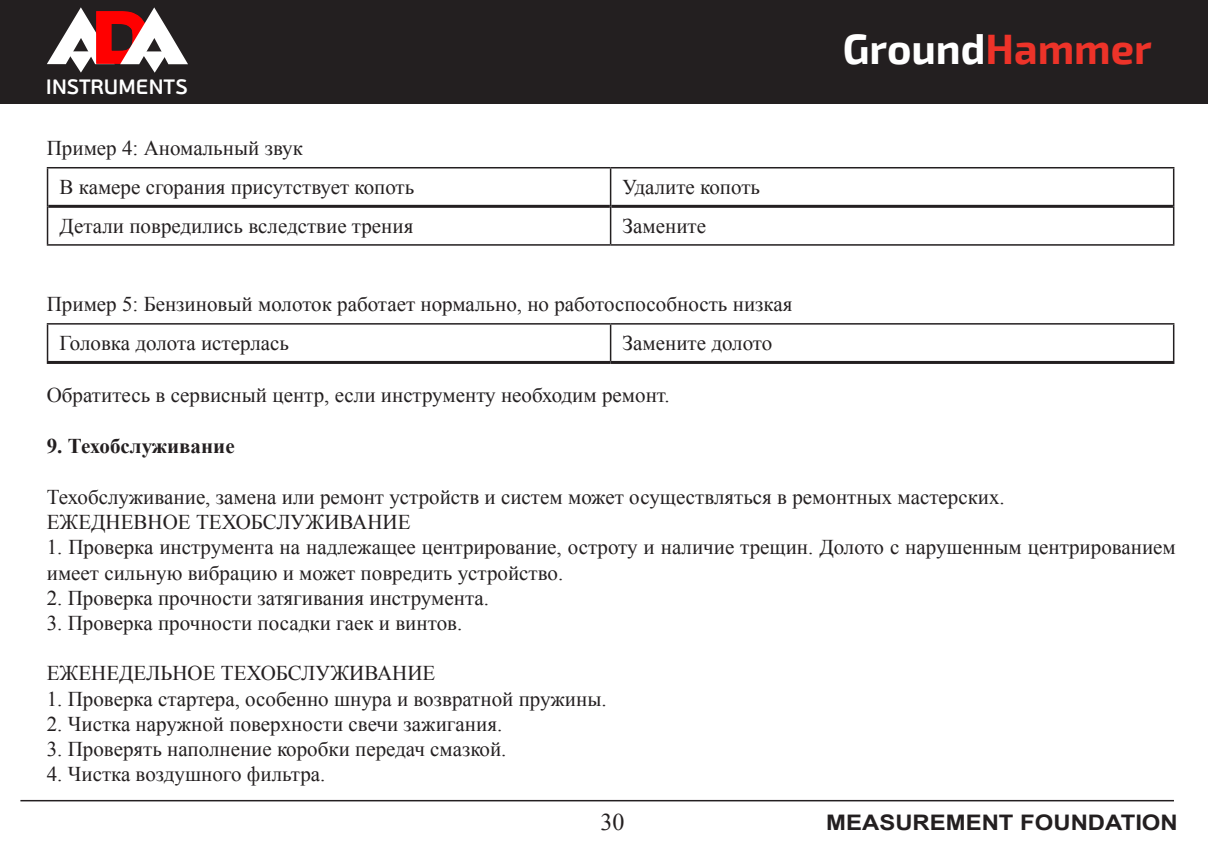
<style>
.page{position:relative;width:1208px;height:851px;background:#fff}
.page>*{position:absolute;margin:0;border:0;box-sizing:border-box;transform-origin:0 0}
.t1{font:700 41.7px "Exo 2";color:#fff}
.t2{font:24px "Times New Roman";color:#231f20}
.t3{font:700 21.3px "Arial";color:#231f20;scale:1.12 1}
.t4{font:21px/25.2px "Times New Roman";color:#231f20}
.t5{font:700 21px "Times New Roman";color:#231f20}
.t6{font:600 20.7px "PF Beau Sans Pro";color:#fff}
.s1{color:#ed3329}
</style>
<div class="page">
<div style="left:0;top:0;width:1208px;height:103px;background:#231f20"></div>
<hr style="left:20px;top:799px;width:1154px;height:2px;background:#231f20">
<svg style="left:47px;top:7px;width:141px;height:66px"></svg>
<hr style="left:48px;top:205px;width:562px;height:3px;background:#231f20">
<hr style="left:611px;top:205px;width:562px;height:3px;background:#231f20">
<hr style="left:610px;top:168px;width:1px;height:38px;background:#231f20">
<hr style="left:610px;top:206px;width:1px;height:38px;background:#231f20">
<hr style="left:47px;top:244px;width:563px;height:1px;background:#231f20">
<hr style="left:610px;top:244px;width:564px;height:1px;background:#231f20">
<hr style="left:47px;top:167px;width:563px;height:1px;background:#231f20">
<hr style="left:47px;top:168px;width:1px;height:38px;background:#231f20">
<hr style="left:610px;top:167px;width:564px;height:1px;background:#231f20">
<hr style="left:1173px;top:168px;width:1px;height:38px;background:#231f20">
<hr style="left:47px;top:206px;width:1px;height:38px;background:#231f20">
<hr style="left:1173px;top:206px;width:1px;height:38px;background:#231f20">
<hr style="left:47px;top:361px;width:563px;height:3px;background:#231f20">
<hr style="left:610px;top:361px;width:564px;height:3px;background:#231f20">
<hr style="left:610px;top:324px;width:1px;height:37px;background:#231f20">
<hr style="left:47px;top:323px;width:563px;height:1px;background:#231f20">
<hr style="left:47px;top:324px;width:1px;height:37px;background:#231f20">
<hr style="left:610px;top:323px;width:564px;height:1px;background:#231f20">
<hr style="left:1173px;top:324px;width:1px;height:37px;background:#231f20">
<p class="t6" style="left:46px;top:75px;width:143px">INSTRUMENTS</p>
<p class="t4" style="left:47px;top:135px;width:258px">Пример 4: Аномальный звук</p>
<p class="t4" style="left:60px;top:174px;width:356px">В камере сгорания присутствует копоть</p>
<p class="t4" style="left:622px;top:174px;width:139px">Удалите копоть</p>
<p class="t4" style="left:60px;top:213px;width:355px">Детали повредились вследствие трения</p>
<p class="t4" style="left:622px;top:213px;width:85px">Замените</p>
<h1 class="t1" style="left:842px;top:25px;width:310px">Ground<span class="s1">Hammer</span></h1>
<p class="t4" style="left:47px;top:291px;width:747px">Пример 5: Бензиновый молоток работает нормально, но работоспособность низкая</p>
<p class="t4" style="left:60px;top:330px;width:231px">Головка долота истерлась</p>
<p class="t4" style="left:622px;top:330px;width:151px">Замените долото</p>
<p class="t4" style="left:47px;top:382px;width:624px">Обратитесь в сервисный центр, если инструменту необходим ремонт.</p>
<p class="t5" style="left:47px;top:432px;width:189px">9. Техобслуживание</p>
<p class="t4" style="left:47px;top:484px;width:959px">Техобслуживание, замена или ремонт устройств и систем может осуществляться в ремонтных мастерских.</p>
<p class="t4" style="left:47px;top:509px;width:365px">ЕЖЕДНЕВНОЕ ТЕХОБСЛУЖИВАНИЕ</p>
<p class="t4" style="left:47px;top:534px;width:1130px">1. Проверка инструмента на надлежащее центрирование, остроту и наличие трещин. Долото с нарушенным центрированием имеет сильную вибрацию и может повредить устройство.</p>
<p class="t4" style="left:47px;top:584px;width:444px">2. Проверка прочности затягивания инструмента.</p>
<p class="t4" style="left:47px;top:610px;width:417px">3. Проверка прочности посадки гаек и винтов.</p>
<p class="t4" style="left:47px;top:660px;width:390px">ЕЖЕНЕДЕЛЬНОЕ ТЕХОБСЛУЖИВАНИЕ</p>
<p class="t4" style="left:47px;top:685px;width:561px">1. Проверка стартера, особенно шнура и возвратной пружины.</p>
<p class="t4" style="left:47px;top:710px;width:457px">2. Чистка наружной поверхности свечи зажигания.</p>
<p class="t4" style="left:47px;top:736px;width:461px">3. Проверять наполнение коробки передач смазкой.</p>
<p class="t4" style="left:47px;top:761px;width:280px">4. Чистка воздушного фильтра.</p>
<p class="t2" style="left:600px;top:805px;width:25px">30</p>
<p class="t3" style="left:826px;top:808px;width:315px">MEASUREMENT FOUNDATION</p>
</div>
